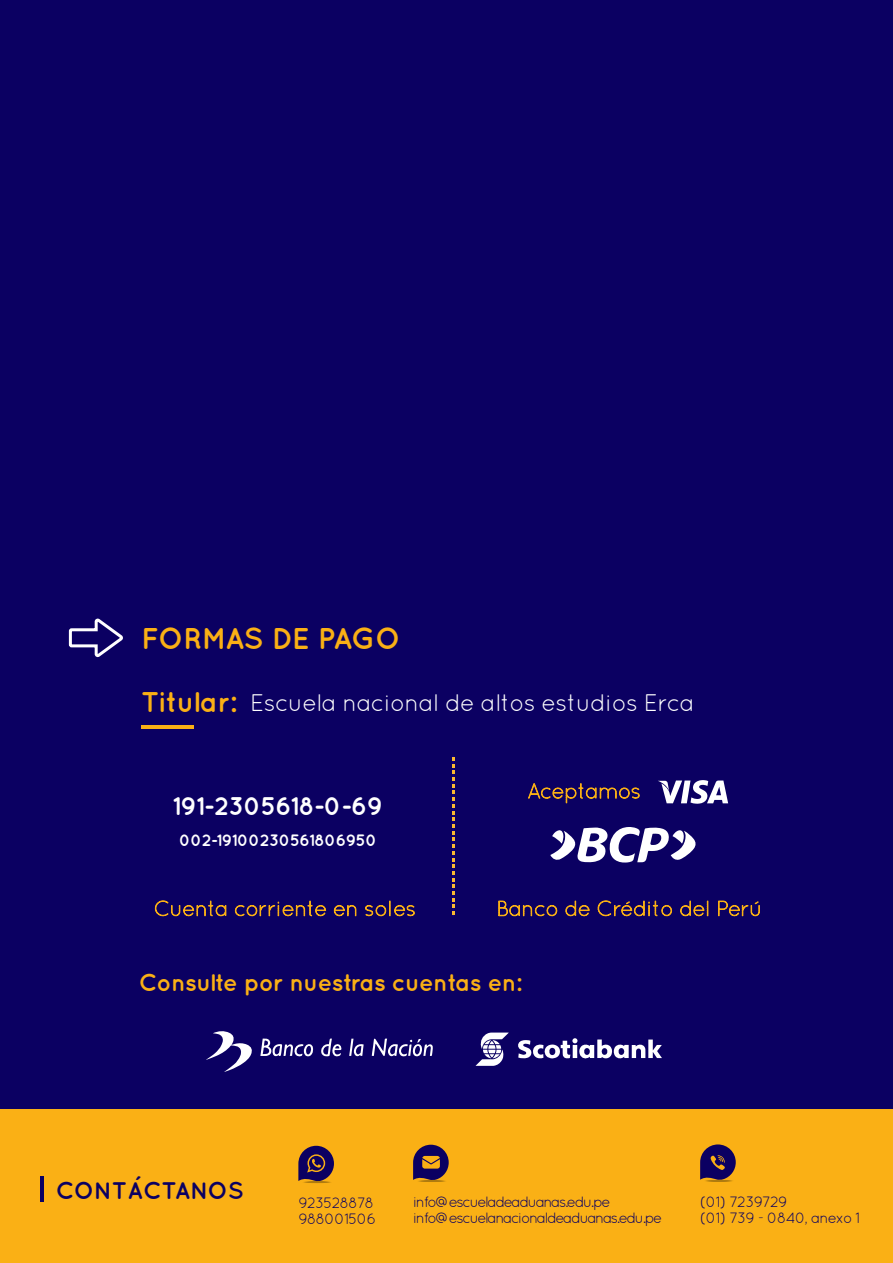
<style>
.page{position:relative;width:893px;height:1263px;background:#fff}
.page>*{position:absolute;margin:0;border:0;box-sizing:border-box;transform-origin:0 0}
.t1{font:700 30px "Quicksand";letter-spacing:-.03em;color:#fab015}
.t2{font:700 28.5px "Quicksand";letter-spacing:-.01em;color:#fab015}
.t3{font:700 25.5px "Quicksand";letter-spacing:-.025em;color:#fff}
.t4{font:24px "Quicksand";letter-spacing:-.025em;color:#fff}
.t5{font:700 24px "Quicksand";letter-spacing:-.025em;color:#fab015}
.t6{font:700 24px "Quicksand";letter-spacing:-.01em;color:#0b0062}
.t7{font:700 16.5px "Quicksand";letter-spacing:-.025em;color:#fff}
.t8{font:15px/16.5px "Quicksand";letter-spacing:-.095em;color:#0b0062}
.t9{font:15px/16.5px "Quicksand";letter-spacing:-.055em;color:#0b0062}
.t10{font:15px/16.5px "Quicksand";letter-spacing:-.05em;color:#0b0062}
</style>
<div class="page">
<div style="left:0;top:0;width:893px;height:1163px;background:#0b0062"></div>
<svg style="left:68px;top:618px;width:55px;height:40px"></svg>
<svg style="left:452px;top:757px;width:3px;height:158px"></svg>
<svg style="left:155px;top:900px;width:71px;height:16px"></svg>
<svg style="left:235px;top:901px;width:91px;height:15px"></svg>
<svg style="left:334px;top:905px;width:22px;height:11px"></svg>
<svg style="left:365px;top:901px;width:50px;height:15px"></svg>
<svg style="left:528px;top:783px;width:112px;height:20px"></svg>
<hr style="left:141px;top:725px;width:52px;height:3px;background:#fab015">
<svg style="left:498px;top:901px;width:59px;height:15px"></svg>
<svg style="left:565px;top:901px;width:24px;height:15px"></svg>
<svg style="left:680px;top:901px;width:28px;height:15px"></svg>
<svg style="left:598px;top:900px;width:74px;height:16px"></svg>
<svg style="left:718px;top:901px;width:42px;height:15px"></svg>
<svg style="left:550px;top:827px;width:146px;height:36px"></svg>
<svg style="left:658px;top:780px;width:70px;height:24px"></svg>
<svg style="left:206px;top:1031px;width:46px;height:41px"></svg>
<svg style="left:321px;top:1038px;width:21px;height:18px"></svg>
<svg style="left:260px;top:1038px;width:53px;height:19px"></svg>
<svg style="left:349px;top:1039px;width:15px;height:17px"></svg>
<svg style="left:372px;top:1038px;width:61px;height:18px"></svg>
<svg style="left:518px;top:1038px;width:144px;height:21px"></svg>
<svg style="left:475px;top:1032px;width:34px;height:34px"></svg>
<div style="left:0;top:1109px;width:893px;height:154px;background:#fab015"></div>
<hr style="left:40px;top:1177px;width:3px;height:25px;background:#0b0062">
<svg style="left:298px;top:1146px;width:36px;height:37px"></svg>
<svg style="left:700px;top:1144px;width:36px;height:38px"></svg>
<svg style="left:413px;top:1145px;width:36px;height:37px"></svg>
<h1 class="t1" style="left:141px;top:620px;width:261px">FORMAS DE PAGO</h1>
<h2 class="t2" style="left:141px;top:685px;width:97px">Titular:</h2>
<h3 class="t4" style="left:250px;top:689px;width:446px">Escuela nacional de altos estudios Erca</h3>
<h3 class="t3" style="left:173px;top:791px;width:212px">191-2305618-0-69</h3>
<p class="t7" style="left:179px;top:831px;width:199px">002-19100230561806950</p>
<h3 class="t5" style="left:139px;top:968px;width:384px">Consulte por nuestras cuentas en:</h3>
<h3 class="t6" style="left:56px;top:1176px;width:189px">CONTÁCTANOS</h3>
<p class="t10" style="left:298px;top:1194px;width:80px">923528878<br>988001506</p>
<p class="t9" style="left:700px;top:1193px;width:162px">(01) 7239729<br>(01) 739 - 0840, anexo 1</p>
<p class="t8" style="left:413px;top:1193px;width:251px">info@escueladeaduanas.edu.pe info@escuelanacionaldeaduanas.edu.pe</p>
</div>
